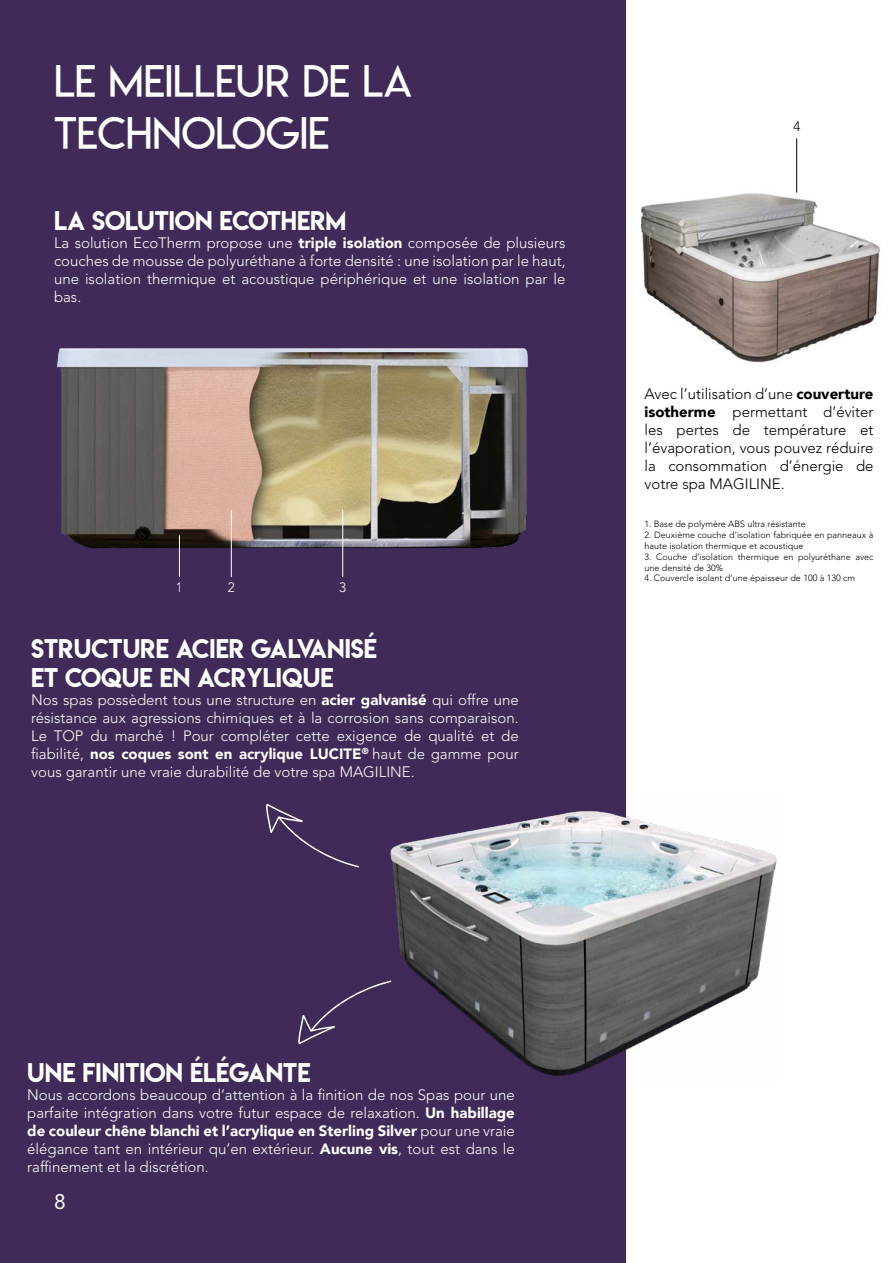
<style>
.page{position:relative;width:893px;height:1263px;background:#fff}
.page>*{position:absolute;margin:0;border:0;box-sizing:border-box;transform-origin:0 0}
.t1{font:43.5px/52.2px "Lemon Milklight";color:#fff}
.t2{font:24px "Lemon Milk";color:#fff}
.t3{font:21px "Avenir LT Std";color:#fff}
.t4{font:300 15px/18px "Avenir LT Std";color:#fff;text-align:justify}
.t5{font:300 15px/18px "Avenir LT Std";color:#000;text-align:justify}
.t6{font:300 13.5px "Avenir LT Std";color:#fff}
.t7{font:300 13.5px "Avenir LT Std";color:#000}
.t8{font:300 9px/10.8px "Avenir LT Std";color:#000}
.s1{font-family:"Avenir LT";font-weight:900}
</style>
<div class="page">
<img style="left:625px;top:161px;width:255px;height:227px">
<div style="left:0;top:0;width:625px;height:1263px;background:#402a57"></div>
<img style="left:56px;top:348px;width:473px;height:201px">
<svg style="left:266px;top:803px;width:93px;height:65px"></svg>
<hr style="left:179px;top:535px;width:1px;height:42px;background:#fff">
<hr style="left:231px;top:510px;width:1px;height:67px;background:#fff">
<hr style="left:342px;top:510px;width:1px;height:67px;background:#fff">
<hr style="left:796px;top:138px;width:1px;height:55px;background:#000">
<img style="left:390px;top:795px;width:387px;height:286px">
<svg style="left:298px;top:980px;width:95px;height:65px"></svg>
<p class="t1" style="left:54px;top:55px;width:360px">LE MEILLEUR DE LA<br>TECHNOLOGIE</p>
<p class="t2" style="left:54px;top:203px;width:294px">LA SOLUTION ECOTHERM</p>
<p class="t4" style="left:54px;top:233px;width:513px">La solution EcoTherm propose une <span class="s1">triple isolation</span> composée de plusieurs couches de mousse de polyuréthane à forte densité : une isolation par le haut, une isolation thermique et acoustique périphérique et une isolation par le bas.</p>
<p class="t6" style="left:176px;top:579px;width:9px">1</p>
<p class="t6" style="left:228px;top:579px;width:9px">2</p>
<p class="t6" style="left:339px;top:579px;width:9px">3</p>
<p class="t2" style="left:31px;top:631px;width:347px">STRUCTURE ACIER GALVANISÉ</p>
<p class="t2" style="left:31px;top:660px;width:304px">ET COQUE EN ACRYLIQUE</p>
<p class="t4" style="left:31px;top:691px;width:489px">Nos spas possèdent tous une structure en <span class="s1">acier galvanisé</span> qui offre une résistance aux agressions chimiques et à la corrosion sans comparaison.<br>Le TOP du marché ! Pour compléter cette exigence de qualité et de fiabilité, <span class="s1">nos coques sont en acrylique LUCITE</span><sup>®</sup> haut de gamme pour vous garantir une vraie durabilité de votre spa MAGILINE.</p>
<p class="t7" style="left:793px;top:119px;width:9px">4</p>
<p class="t5" style="left:644px;top:385px;width:230px">Avec l’utilisation d’une <span class="s1">couverture isotherme</span> permettant d’éviter les pertes de température et l’évaporation, vous pouvez réduire la consommation d’énergie de votre spa MAGILINE.</p>
<p class="t8" style="left:644px;top:519px;width:163px">1. Base de polymère ABS ultra résistante</p>
<p class="t8" style="left:644px;top:530px;width:230px">2. Deuxième couche d’isolation fabriquée en panneaux à haute isolation thermique et acoustique</p>
<p class="t8" style="left:644px;top:551px;width:230px">3. Couche d’isolation thermique en polyuréthane avec une densité de 30%</p>
<p class="t8" style="left:644px;top:573px;width:212px">4. Couvercle isolant d’une épaisseur de 100 à 130 cm</p>
<p class="t2" style="left:27px;top:1056px;width:285px">UNE FINITION ÉLÉGANTE</p>
<p class="t4" style="left:27px;top:1086px;width:489px">Nous accordons beaucoup d’attention à la finition de nos Spas pour une parfaite intégration dans votre futur espace de relaxation. <span class="s1">Un habillage de couleur chêne blanchi et l’acrylique en Sterling Silver</span> pour une vraie élégance tant en intérieur qu’en extérieur. <span class="s1">Aucune vis</span>, tout est dans le raffinement et la discrétion.</p>
<p class="t3" style="left:54px;top:1189px;width:13px">8</p>
</div>
